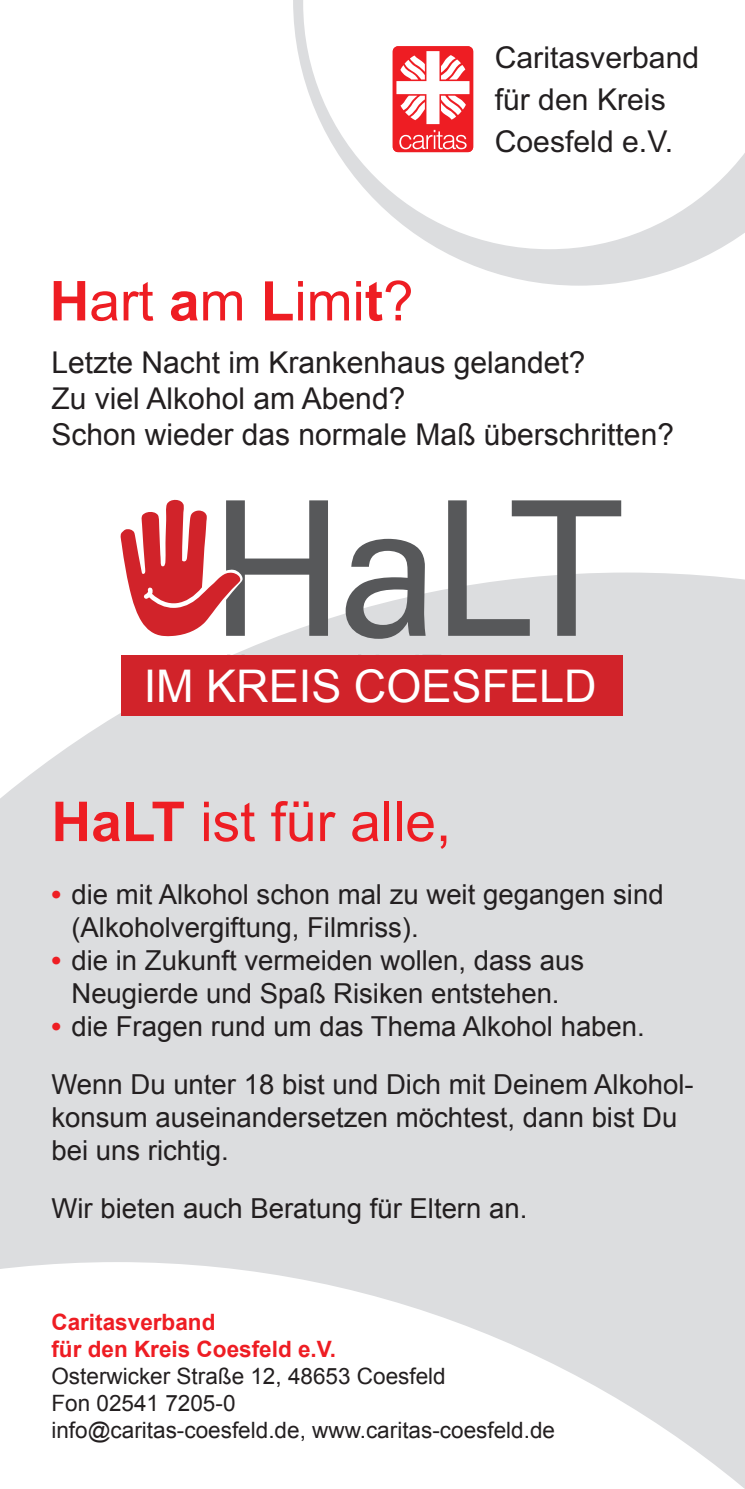
<style>
.page{position:relative;width:745px;height:1489px;background:#fff}
.page>*{position:absolute;margin:0;border:0;box-sizing:border-box;transform-origin:0 0}
.t1{font:55px "Arial";color:#ee1d23}
.t2{font:45px "Arial";color:#fff}
.t3{font:30.25px/42.2px "Arial";color:#231f20}
.t4{font:30px/36px "Arial";color:#231f20}
.t5{font:27.5px/33px "Arial";color:#231f20}
.t6{font:22.5px/27px "Arial";color:#231f20}
.t7{font:700 22.5px/27px "Arial";color:#ee1d23}
.s1{font-weight:700}
.s2{font-weight:700;color:#ee1d23}
</style>
<div class="page">
<div style="left:0;top:572px;width:744px;height:689px;background:#dcdddf"></div>
<svg style="left:293px;top:0;width:451px;height:286px"></svg>
<div style="left:392px;top:46px;width:81px;height:106px;background:#ee1d23;border-radius:5px"></div>
<svg style="left:386px;top:51px;width:93px;height:106px"></svg>
<svg style="left:0;top:1261px;width:744px;height:227px"></svg>
<svg style="left:345px;top:539px;width:80px;height:99px"></svg>
<svg style="left:448px;top:500px;width:172px;height:135px"></svg>
<svg style="left:120px;top:500px;width:208px;height:136px"></svg>
<div style="left:120px;top:655px;width:502px;height:60px;background:#d1232a"></div>
<h1 class="t1" style="left:50px;top:265px;width:365px"><span class="s1">H</span>art <span class="s1">a</span>m <span class="s1">L</span>imi<span class="s1">t</span>?</h1>
<p class="t3" style="left:494px;top:36px;width:206px">Caritasverband für den Kreis<br>Coesfeld e.V.</p>
<p class="t4" style="left:51px;top:344px;width:623px">Letzte Nacht im Krankenhaus gelandet?<br>Zu viel Alkohol am Abend?<br>Schon wieder das normale Maß überschritten?</p>
<h2 class="t2" style="left:144px;top:656px;width:454px">IM KREIS COESFELD</h2>
<h1 class="t1" style="left:51px;top:785px;width:401px"><span class="s1">HaLT</span> ist für alle,</h1>
<p class="t5" style="left:71px;top:878px;width:593px;text-indent:-20px"><span class="s2">•</span> die mit Alkohol schon mal zu weit gegangen sind (Alkoholvergiftung, Filmriss).</p>
<p class="t5" style="left:51px;top:944px;width:534px;text-align:center"><span class="s2">•</span> die in Zukunft vermeiden wollen, dass aus<br>Neugierde und Spaß Risiken entstehen.</p>
<p class="t5" style="left:51px;top:997px;width:643px;line-height:58px"><span class="s2">•</span> die Fragen rund um das Thema Alkohol haben.<br>Wenn Du unter 18 bist und Dich mit Deinem Alkohol-</p>
<p class="t5" style="left:51px;top:1101px;width:627px">konsum auseinandersetzen möchtest, dann bist Du bei uns richtig.</p>
<p class="t5" style="left:51px;top:1192px;width:477px">Wir bieten auch Beratung für Eltern an.</p>
<p class="t7" style="left:51px;top:1309px;width:286px">Caritasverband<br>für den Kreis Coesfeld e.V.</p>
<p class="t6" style="left:51px;top:1362px;width:505px">Osterwicker Straße 12, 48653 Coesfeld<br>Fon 02541 7205-0<br>info@caritas-coesfeld.de, www.caritas-coesfeld.de</p>
</div>
